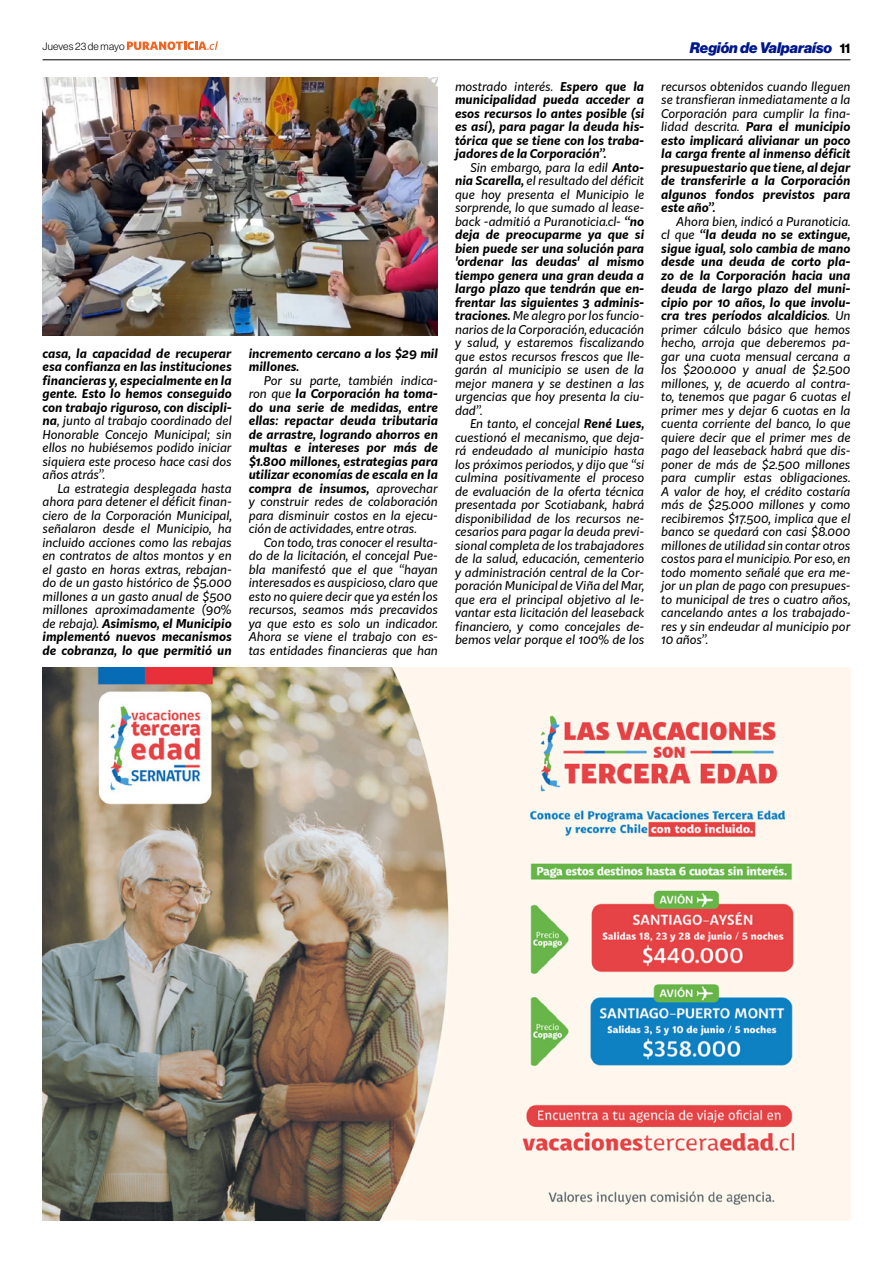
<style>
.page{position:relative;width:893px;height:1263px;background:#fff}
.page>*{position:absolute;margin:0;border:0;box-sizing:border-box;transform-origin:0 0}
.t1{font:15px "N Haas Grotesk DS Pro 96 Blk It";color:#00178a}
.t2{font:italic 12px/13.5px "Kit Sans";color:#000;text-align:justify}
.t3{font:italic 700 12px/13.5px "Kit Sans";color:#000;text-align:justify}
.t4{font:10.5px "N Haas Grotesk DS Pro 45 Lt";letter-spacing:.02em;color:#000}
.s1{font-weight:400}
.s2{font-weight:700}
.s3{font-family:"N Haas Grotesk DS Pro 75 Bd";font-size:13.5px;color:#000}
</style>
<div class="page">
<img style="left:43px;top:78px;width:395px;height:258px">
<hr style="left:43px;top:59px;width:807px;height:1px;background:#000">
<svg style="left:127px;top:41px;width:91px;height:9px"></svg>
<img style="left:43px;top:668px;width:807px;height:552px">
<p class="t4" style="left:43px;top:40px;width:84px">Jueves 23 de mayo</p>
<p class="t3" style="left:43px;top:345px;width:191px">casa, la capacidad de recuperar esa confianza en las instituciones financieras y, especialmente en la gente. Esto lo hemos conseguido con trabajo riguroso, con discipli&shy;na<span class="s1">, junto al trabajo coordinado del Honorable Concejo Municipal; sin ellos no hubiésemos podido iniciar siquiera este proceso hace casi dos años atrás”.</span></p>
<p class="t2" style="left:43px;top:481px;width:191px;text-indent:15px">La estrategia desplegada hasta ahora para detener el déficit finan&shy;ciero de la Corporación Municipal, señalaron desde el Municipio, ha incluido acciones como las rebajas en contratos de altos montos y en el gasto en horas extras, rebajan&shy;do de un gasto histórico de $5.000 millones a un gasto anual de $500 millones aproximadamente (90% de rebaja). <span class="s2">Asimismo, el Municipio implementó nuevos mecanismos de cobranza, lo que permitió un</span></p>
<p class="t3" style="left:249px;top:345px;width:191px">incremento cercano a los $29 mil millones.</p>
<p class="t3" style="left:249px;top:372px;width:191px;text-indent:15px"><span class="s1">Por su parte, también indica&shy;ron que</span> la Corporación ha toma&shy;do una serie de medidas, entre ellas: repactar deuda tributaria de arrastre, logrando ahorros en multas e intereses por más de $1.800 millones, estrategias para utilizar economías de escala en la compra de insumos, <span class="s1">aprovechar y construir redes de colaboración para disminuir costos en la ejecu&shy;ción de actividades, entre otras.</span></p>
<p class="t2" style="left:249px;top:535px;width:191px;text-indent:15px">Con todo, tras conocer el resulta&shy;do de la licitación, el concejal Pue&shy;bla manifestó que el que “hayan interesados es auspicioso, claro que esto no quiere decir que ya estén los recursos, seamos más precavidos ya que esto es solo un indicador.<br>Ahora se viene el trabajo con es&shy;tas entidades financieras que han</p>
<p class="t3" style="left:455px;top:79px;width:191px"><span class="s1">mostrado interés.</span> Espero que la municipalidad pueda acceder a esos recursos lo antes posible (si es así), para pagar la deuda his&shy;tórica que se tiene con los traba&shy;jadores de la Corporación”.</p>
<p class="t2" style="left:455px;top:160px;width:191px;text-indent:15px">Sin embargo, para la edil <span class="s2">Anto&shy;nia Scarella,</span> el resultado del déficit que hoy presenta el Municipio le sorprende, lo que sumado al lease&shy;back -admitió a Puranoticia.cl- <span class="s2">“no deja de preocuparme ya que si bien puede ser una solución para 'ordenar las deudas' al mismo tiempo genera una gran deuda a largo plazo que tendrán que en&shy;frentar las siguientes 3 adminis&shy;traciones.</span> Me alegro por los funcio&shy;narios de la Corporación, educación y salud, y estaremos fiscalizando que estos recursos frescos que lle&shy;garán al municipio se usen de la mejor manera y se destinen a las urgencias que hoy presenta la ciu&shy;dad”.</p>
<p class="t2" style="left:455px;top:416px;width:191px;text-indent:15px">En tanto, el concejal <span class="s2">René Lues, </span>cuestionó el mecanismo, que deja&shy;rá endeudado al municipio hasta los próximos periodos, y dijo que “si culmina positivamente el proceso de evaluación de la oferta técnica presentada por Scotiabank, habrá disponibilidad de los recursos ne&shy;cesarios para pagar la deuda previ&shy;sional completa de los trabajadores de la salud, educación, cementerio y administración central de la Cor&shy;poración Municipal de Viña del Mar, que era el principal objetivo al le&shy;vantar esta licitación del leaseback financiero, y como concejales de&shy;bemos velar porque el 100% de los</p>
<p class="t1" style="left:690px;top:39px;width:162px">Región de Valparaíso <span class="s3">11</span></p>
<p class="t3" style="left:661px;top:79px;width:191px"><span class="s1">recursos obtenidos cuando lleguen se transfieran inmediatamente a la Corporación para cumplir la fina&shy;lidad descrita.</span> Para el municipio esto implicará alivianar un poco la carga frente al inmenso déficit presupuestario que tiene, al dejar de transferirle a la Corporación algunos fondos previstos para este año”.</p>
<p class="t2" style="left:661px;top:214px;width:191px;text-indent:15px">Ahora bien, indicó a Puranoticia. cl que <span class="s2">“la deuda no se extingue, sigue igual, solo cambia de mano desde una deuda de corto pla&shy;zo de la Corporación hacia una deuda de largo plazo del muni&shy;cipio por 10 años, lo que involu&shy;cra tres períodos alcaldicios</span>. Un primer cálculo básico que hemos hecho, arroja que deberemos pa&shy;gar una cuota mensual cercana a los $200.000 y anual de $2.500 millones, y, de acuerdo al contra&shy;to, tenemos que pagar 6 cuotas el primer mes y dejar 6 cuotas en la cuenta corriente del banco, lo que quiere decir que el primer mes de pago del leaseback habrá que dis&shy;poner de más de $2.500 millones para cumplir estas obligaciones.<br>A valor de hoy, el crédito costaría más de $25.000 millones y como recibiremos $17.500, implica que el banco se quedará con casi $8.000 millones de utilidad sin contar otros costos para el municipio. Por eso, en todo momento señalé que era me&shy;jor un plan de pago con presupues&shy;to municipal de tres o cuatro años, cancelando antes a los trabajado&shy;res y sin endeudar al municipio por 10 años”.</p>
</div>
